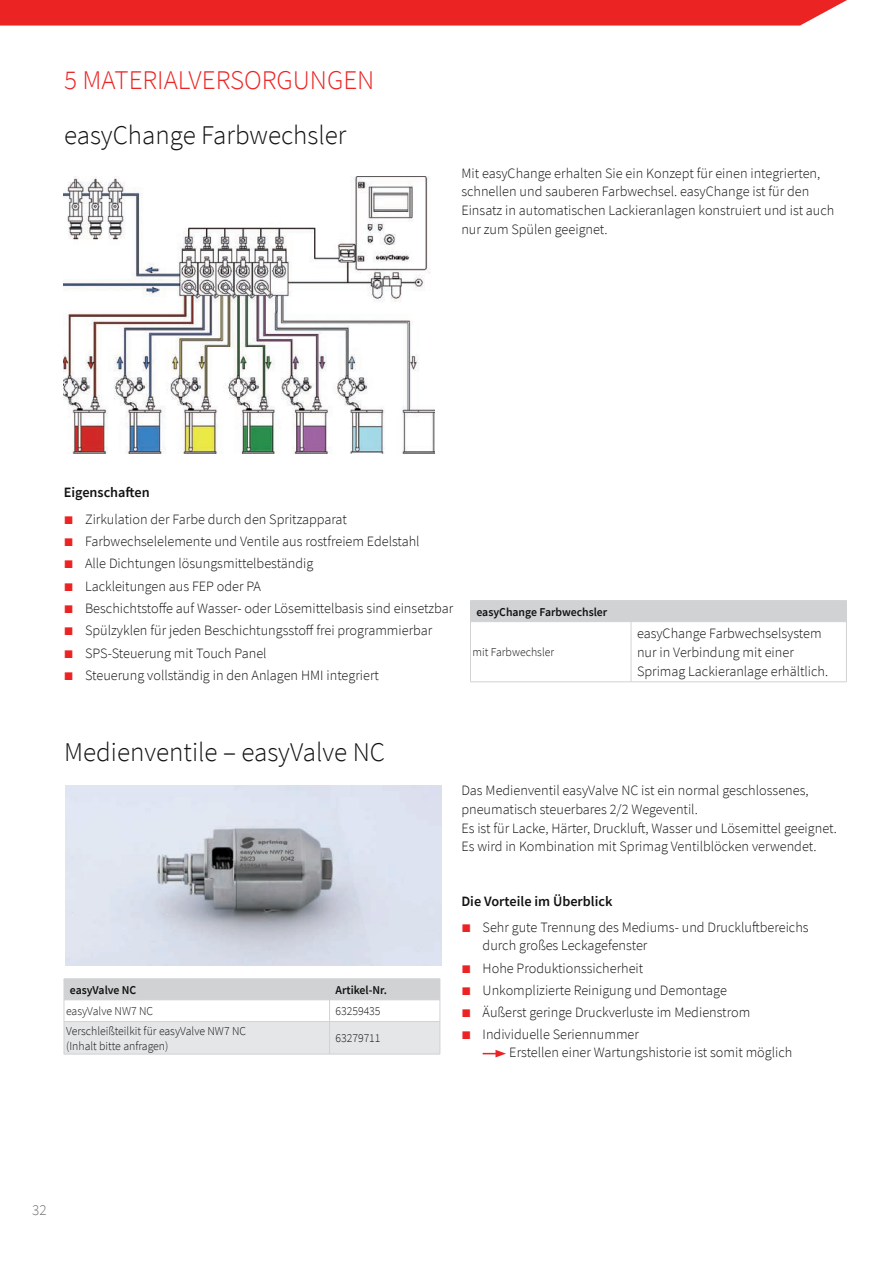
<style>
.page{position:relative;width:893px;height:1263px;background:#fff}
.page>*{position:absolute;margin:0;border:0;box-sizing:border-box;transform-origin:0 0}
.t1{font:300 27px "Source Sans Pro";color:#111211}
.t2{font:300 27px "Source Sans Pro";color:#ec2323}
.t3{font:300 15px "Source Sans Pro";color:#6c6e71}
.t4{font:300 14.25px/18.8px "Source Sans Pro";color:#111211}
.t5{font:600 14.25px "Source Sans Pro";color:#111211}
.t6{font:300 12px/15px "Source Sans Pro";color:#111211}
.t7{font:600 12px "Source Sans Pro";color:#111211}
.s1{font-family:"Arial";font-weight:400;font-size:16.5px;color:#ec2323}
</style>
<div class="page">
<div style="left:0;top:0;width:847px;height:26px;background:#ec2323"></div>
<img style="left:64px;top:176px;width:370px;height:278px">
<hr style="left:631px;top:622px;width:1px;height:60px;background:#d0d2d3">
<hr style="left:470px;top:622px;width:1px;height:60px;background:#d0d2d3">
<hr style="left:846px;top:622px;width:1px;height:60px;background:#d0d2d3">
<hr style="left:470px;top:681px;width:161px;height:1px;background:#d0d2d3">
<hr style="left:631px;top:681px;width:216px;height:1px;background:#d0d2d3">
<hr style="left:470px;top:600px;width:161px;height:1px;background:#d0d2d3">
<hr style="left:631px;top:600px;width:216px;height:1px;background:#d0d2d3">
<div style="left:470px;top:601px;width:377px;height:20px;background:#d0d2d3"></div>
<hr style="left:470px;top:621px;width:161px;height:1px;background:#d0d2d3">
<hr style="left:631px;top:621px;width:216px;height:1px;background:#d0d2d3">
<svg style="left:483px;top:1050px;width:23px;height:7px"></svg>
<hr style="left:64px;top:1054px;width:266px;height:1px;background:#d0d2d3">
<hr style="left:330px;top:1054px;width:110px;height:1px;background:#d0d2d3">
<hr style="left:64px;top:978px;width:266px;height:1px;background:#d0d2d3">
<hr style="left:330px;top:978px;width:110px;height:1px;background:#d0d2d3">
<svg style="left:64px;top:979px;width:377px;height:75px"></svg>
<hr style="left:64px;top:999px;width:266px;height:1px;background:#d0d2d3">
<hr style="left:330px;top:999px;width:110px;height:1px;background:#d0d2d3">
<img style="left:65px;top:786px;width:376px;height:179px">
<h1 class="t2" style="left:64px;top:64px;width:312px">5 MATERIALVERSORGUNGEN</h1>
<h1 class="t1" style="left:64px;top:118px;width:284px">easyChange Farbwechsler</h1>
<p class="t4" style="left:461px;top:163px;width:375px">Mit easyChange erhalten Sie ein Konzept für einen integrierten, schnellen und sauberen Farbwechsel. easyChange ist für den Einsatz in automatischen Lackieranlagen konstruiert und ist auch nur zum Spülen geeignet.</p>
<p class="t5" style="left:64px;top:483px;width:87px">Eigenschaften</p>
<p class="t4" style="left:64px;top:510px;width:285px"><span class="s1">■</span> Zirkulation der Farbe durch den Spritzapparat</p>
<p class="t4" style="left:64px;top:532px;width:357px"><span class="s1">■</span> Farbwechselelemente und Ventile aus rostfreiem Edelstahl</p>
<p class="t4" style="left:64px;top:554px;width:251px"><span class="s1">■</span> Alle Dichtungen lösungsmittelbeständig</p>
<p class="t4" style="left:64px;top:577px;width:199px"><span class="s1">■</span> Lackleitungen aus FEP oder PA</p>
<p class="t4" style="left:64px;top:599px;width:391px"><span class="s1">■</span> Beschichtstoffe auf Wasser- oder Lösemittelbasis sind einsetzbar</p>
<p class="t4" style="left:64px;top:621px;width:370px"><span class="s1">■</span> Spülzyklen für jeden Beschichtungsstoff frei programmierbar</p>
<p class="t4" style="left:64px;top:643px;width:204px"><span class="s1">■</span> SPS-Steuerung mit Touch Panel</p>
<p class="t4" style="left:64px;top:666px;width:317px"><span class="s1">■</span> Steuerung vollständig in den Anlagen HMI integriert</p>
<p class="t7" style="left:476px;top:604px;width:132px">easyChange Farbwechsler</p>
<p class="t6" style="left:473px;top:645px;width:83px">mit Farbwechsler</p>
<p class="t4" style="left:637px;top:624px;width:193px">easyChange Farbwechselsystem nur in Verbindung mit einer<br>Sprimag Lackieranlage erhältlich.</p>
<h1 class="t1" style="left:64px;top:736px;width:322px">Medienventile – easyValve NC</h1>
<p class="t7" style="left:70px;top:982px;width:68px">easyValve NC</p>
<p class="t7" style="left:335px;top:982px;width:53px">Artikel-Nr.</p>
<p class="t6" style="left:66px;top:1004px;width:89px">easyValve NW7 NC</p>
<p class="t6" style="left:335px;top:1004px;width:47px">63259435</p>
<p class="t6" style="left:66px;top:1023px;width:181px">Verschleißteilkit für easyValve NW7 NC (Inhalt bitte anfragen)</p>
<p class="t6" style="left:335px;top:1031px;width:47px">63279711</p>
<p class="t4" style="left:461px;top:781px;width:377px">Das Medienventil easyValve NC ist ein normal geschlossenes, pneumatisch steuerbares 2/2 Wegeventil.<br>Es ist für Lacke, Härter, Druckluft, Wasser und Lösemittel geeignet.<br>Es wird in Kombination mit Sprimag Ventilblöcken verwendet.</p>
<p class="t5" style="left:461px;top:892px;width:153px">Die Vorteile im Überblick</p>
<p class="t4" style="left:483px;top:919px;width:327px;line-height:18px;text-indent:-21px"><span class="s1">■</span> Sehr gute Trennung des Mediums- und Druckluftbereichs durch großes Leckagefenster</p>
<p class="t4" style="left:461px;top:958px;width:183px"><span class="s1">■</span> Hohe Produktionssicherheit</p>
<p class="t4" style="left:461px;top:981px;width:267px"><span class="s1">■</span> Unkomplizierte Reinigung und Demontage</p>
<p class="t4" style="left:461px;top:1003px;width:290px"><span class="s1">■</span> Äußerst geringe Druckverluste im Medienstrom</p>
<p class="t4" style="left:509px;top:1026px;width:285px;line-height:18px;text-indent:-48px"><span class="s1">■</span> Individuelle Seriennummer<br>Erstellen einer Wartungshistorie ist somit möglich</p>
<p class="t3" style="left:32px;top:1200px;width:16px">32</p>
</div>
